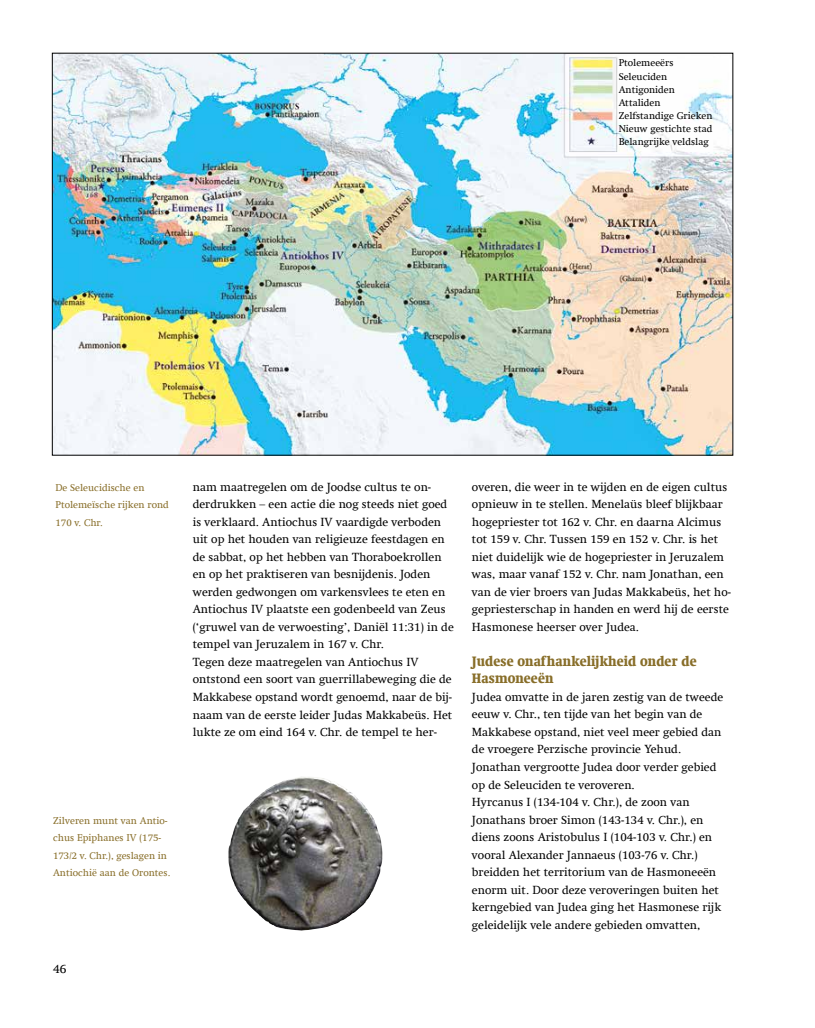
<style>
.page{position:relative;width:815px;height:1028px;background:#fff}
.page>*{position:absolute;margin:0;border:0;box-sizing:border-box;transform-origin:0 0}
.t1{font:13.75px/17.5px "Swift Com Black Condesed";color:#886e29}
.t2{font:12.5px "Swift Com";color:#000}
.t3{font:11.88px/17.5px "Swift Com";color:#000}
.t4{font:10px/17.5px "Swift Com";color:#886e29}
.t5{font:10px/13.1px "Swift Com";color:#000}
</style>
<div class="page">
<img style="left:54px;top:55px;width:677px;height:398px">
<img style="left:228px;top:776px;width:155px;height:155px">
<p class="t5" style="left:619px;top:56px;width:95px">Ptolemeeërs<br>Seleuciden<br>Antigoniden<br>Attaliden<br>Zelfstandige Grieken<br>Nieuw gestichte stad<br>Belangrijke veldslag</p>
<p class="t4" style="left:56px;top:479px;width:115px">De Seleucidische en<br>Ptolemeïsche rijken rond<br>170 v. Chr.</p>
<p class="t4" style="left:53px;top:811px;width:119px">Zilveren munt van Antio&shy;chus Epiphanes IV (175-<br>173/2 v. Chr.), geslagen in<br>Antiochië aan de Orontes.</p>
<p class="t2" style="left:53px;top:961px;width:15px">46</p>
<p class="t3" style="left:193px;top:478px;width:263px">nam maatregelen om de Joodse cultus te on&shy;derdrukken – een actie die nog steeds niet goed is verklaard. Antiochus IV vaardigde verboden uit op het houden van religieuze feestdagen en de sabbat, op het hebben van Thoraboekrollen en op het praktiseren van besnijdenis. Joden werden gedwongen om varkensvlees te eten en Antiochus IV plaatste een godenbeeld van Zeus (‘gruwel van de verwoesting’, Daniël 11:31) in de tempel van Jeruzalem in 167 v. Chr.<br>Tegen deze maatregelen van Antiochus IV ontstond een soort van guerrillabeweging die de Makkabese opstand wordt genoemd, naar de bij&shy;naam van de eerste leider Judas Makkabeüs. Het lukte ze om eind 164 v. Chr. de tempel te her-</p>
<p class="t3" style="left:472px;top:478px;width:261px">overen, die weer in te wijden en de eigen cultus opnieuw in te stellen. Menelaüs bleef blijkbaar hogepriester tot 162 v. Chr. en daarna Alcimus tot 159 v. Chr. Tussen 159 en 152 v. Chr. is het niet duidelijk wie de hogepriester in Jeruzalem was, maar vanaf 152 v. Chr. nam Jonathan, een van de vier broers van Judas Makkabeüs, het ho&shy;gepriesterschap in handen en werd hij de eerste Hasmonese heerser over Judea.</p>
<p class="t1" style="left:472px;top:652px;width:226px">Judese onafhankelijkheid onder de<br>Hasmoneeën</p>
<p class="t3" style="left:472px;top:688px;width:253px">Judea omvatte in de jaren zestig van de tweede eeuw v. Chr., ten tijde van het begin van de Makkabese opstand, niet veel meer gebied dan de vroegere Perzische provincie Yehud.<br>Jonathan vergrootte Judea door verder gebied op de Seleuciden te veroveren.<br>Hyrcanus I (134-104 v. Chr.), de zoon van Jonathans broer Simon (143-134 v. Chr.), en diens zoons Aristobulus I (104-103 v. Chr.) en vooral Alexander Jannaeus (103-76 v. Chr.) breidden het territorium van de Hasmoneeën enorm uit. Door deze veroveringen buiten het kerngebied van Judea ging het Hasmonese rijk geleidelijk vele andere gebieden omvatten,</p>
</div>
